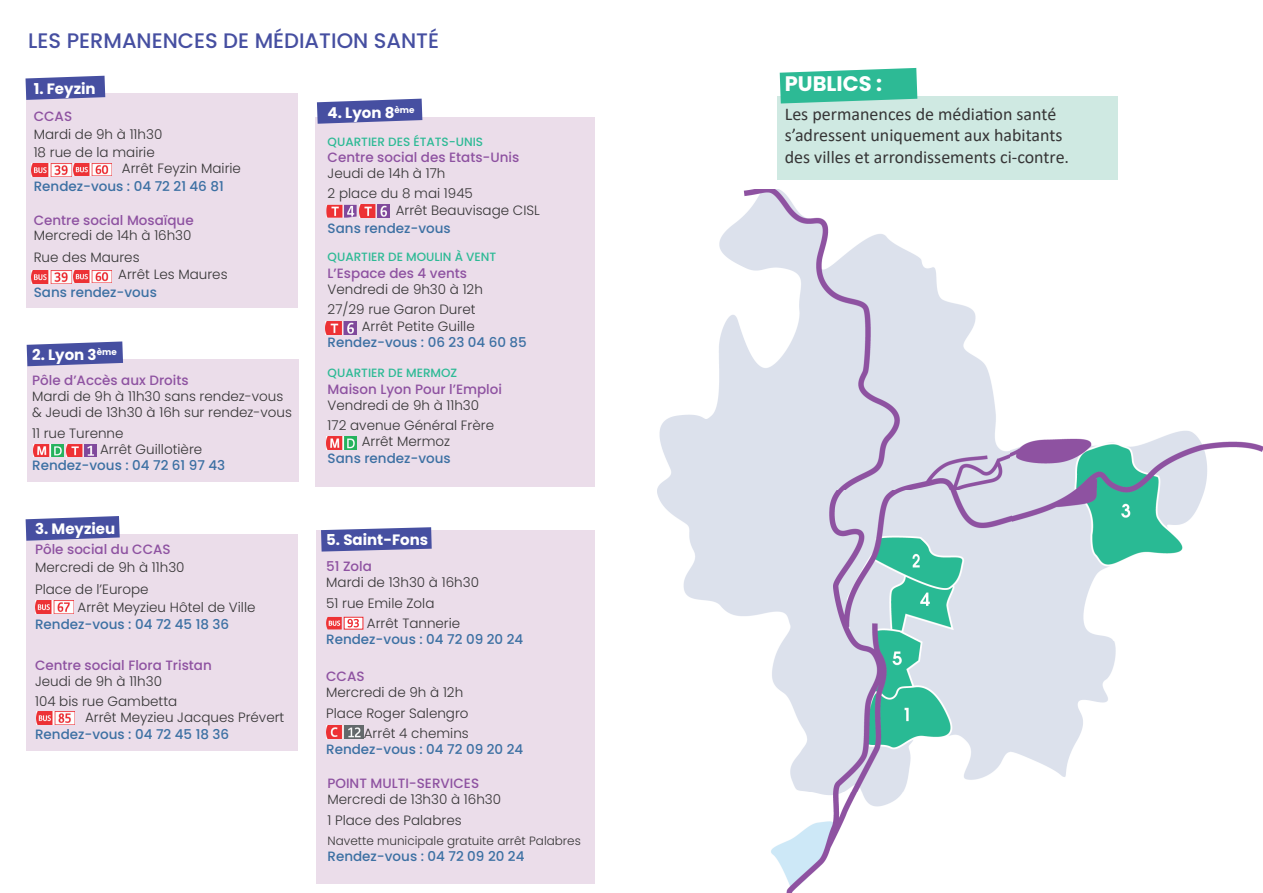
<style>
.page{position:relative;width:1263px;height:893px;background:#fff}
.page>*{position:absolute;margin:0;border:0;box-sizing:border-box;transform-origin:0 0}
.t1{font:500 21px "Poppins";color:#464fa1}
.t2{font:700 21px "Poppins";color:#fff}
.t3{font:18px/21.6px "Calibri";color:#363536}
.t4{font:700 15px "Poppins";color:#fff}
.t5{font:300 13.5px/20.4px "Poppins";color:#363536}
.t6{font:500 13.5px "Poppins";color:#3c70a3}
.t7{font:500 13.5px "Poppins";color:#8e52a1}
.t8{font:500 12px "Poppins";color:#2dba95}
.t9{font:300 12px "Poppins";color:#363536}
</style>
<div class="page">
<img style="left:658px;top:189px;width:605px;height:704px">
<div style="left:316px;top:530px;width:279px;height:353px;background:#ebddea"></div>
<svg style="left:321px;top:527px;width:111px;height:25px;background:#5f66ad"></svg>
<div style="left:26px;top:534px;width:272px;height:216px;background:#ebddea"></div>
<svg style="left:26px;top:516px;width:94px;height:25px;background:#5f66ad"></svg>
<div style="left:26px;top:93px;width:272px;height:215px;background:#ebddea"></div>
<svg style="left:26px;top:76px;width:79px;height:24px;background:#585fa9"></svg>
<div style="left:316px;top:118px;width:279px;height:369px;background:#ebddea"></div>
<svg style="left:317px;top:99px;width:105px;height:25px;background:#5f65ac"></svg>
<img style="left:326px;top:205px;width:31px;height:13px">
<img style="left:359px;top:205px;width:31px;height:12px">
<img style="left:326px;top:322px;width:30px;height:13px">
<img style="left:74px;top:163px;width:37px;height:13px">
<img style="left:32px;top:163px;width:39px;height:14px">
<img style="left:74px;top:270px;width:37px;height:13px">
<img style="left:32px;top:271px;width:39px;height:13px">
<div style="left:27px;top:360px;width:272px;height:122px;background:#ebddea"></div>
<svg style="left:27px;top:341px;width:96px;height:25px;background:#5f66ad"></svg>
<img style="left:33px;top:444px;width:30px;height:13px">
<img style="left:67px;top:444px;width:30px;height:13px">
<img style="left:36px;top:712px;width:38px;height:13px">
<img style="left:35px;top:601px;width:38px;height:12px">
<img style="left:326px;top:725px;width:38px;height:13px">
<div style="left:777px;top:96px;width:340px;height:84px;background:#cfe9e2"></div>
<svg style="left:780px;top:68px;width:137px;height:36px;background:#47c2a2"></svg>
<img style="left:326px;top:436px;width:31px;height:13px">
<div style="left:344px;top:617px;width:19px;height:12px;background:#fff"></div>
<div style="left:344px;top:617px;width:19px;height:12px;border:1px solid #ee2e33"></div>
<svg style="left:326px;top:617px;width:33px;height:12px"></svg>
<h1 class="t1" style="left:28px;top:28px;width:412px">LES PERMANENCES DE MÉDIATION SANTÉ</h1>
<p class="t4" style="left:34px;top:80px;width:63px">1. Feyzin</p>
<p class="t7" style="left:34px;top:108px;width:40px">CCAS</p>
<p class="t5" style="left:34px;top:125px;width:130px;line-height:18px">Mardi de 9h à 11h30<br>18 rue de la mairie</p>
<p class="t5" style="left:122px;top:158px;width:121px">Arrêt Feyzin Mairie</p>
<p class="t6" style="left:34px;top:178px;width:192px">Rendez-vous : 04 72 21 46 81</p>
<p class="t7" style="left:34px;top:213px;width:161px">Centre social Mosaïque</p>
<p class="t5" style="left:34px;top:224px;width:159px;line-height:22.2px">Mercredi de 14h à 16h30<br>Rue des Maures</p>
<p class="t5" style="left:118px;top:264px;width:111px">Arrêt Les Maures</p>
<p class="t6" style="left:34px;top:284px;width:125px">Sans rendez-vous</p>
<p class="t4" style="left:32px;top:346px;width:86px">2. Lyon 3<sup>ème</sup></p>
<p class="t7" style="left:32px;top:372px;width:158px">Pôle d’Accès aux Droits</p>
<p class="t5" style="left:32px;top:388px;width:261px;line-height:16.2px">Mardi de 9h à 11h30 sans rendez-vous &amp; Jeudi de 13h30 à 16h sur rendez-vous</p>
<p class="t5" style="left:100px;top:425px;width:104px;line-height:16.2px;text-indent:-68px">11 rue Turenne<br>Arrêt Guillotière</p>
<p class="t6" style="left:32px;top:457px;width:195px">Rendez-vous : 04 72 61 97 43</p>
<p class="t4" style="left:35px;top:520px;width:82px">3. Meyzieu</p>
<p class="t7" style="left:35px;top:542px;width:137px">Pôle social du CCAS</p>
<p class="t5" style="left:35px;top:556px;width:151px;line-height:22.2px">Mercredi de 9h à 11h30<br>Place de l’Europe</p>
<p class="t5" style="left:78px;top:598px;width:179px">Arrêt Meyzieu Hôtel de Ville</p>
<p class="t6" style="left:35px;top:616px;width:196px">Rendez-vous : 04 72 45 18 36</p>
<p class="t7" style="left:35px;top:657px;width:178px">Centre social Flora Tristan</p>
<p class="t5" style="left:35px;top:671px;width:144px">Jeudi de 9h à 11h30<br>104 bis rue Gambetta</p>
<p class="t5" style="left:85px;top:708px;width:201px">Arrêt Meyzieu Jacques Prévert</p>
<p class="t6" style="left:35px;top:726px;width:196px">Rendez-vous : 04 72 45 18 36</p>
<p class="t4" style="left:328px;top:105px;width:88px">4. Lyon 8<sup>ème</sup></p>
<p class="t8" style="left:328px;top:134px;width:157px">QUARTIER DES ÉTATS-UNIS</p>
<p class="t7" style="left:328px;top:149px;width:193px">Centre social des Etats-Unis</p>
<p class="t5" style="left:328px;top:163px;width:147px">Jeudi de 14h à 17h<br>2 place du 8 mai 1945</p>
<p class="t5" style="left:396px;top:200px;width:146px">Arrêt Beauvisage CISL</p>
<p class="t6" style="left:328px;top:220px;width:125px">Sans rendez-vous</p>
<p class="t8" style="left:328px;top:250px;width:170px">QUARTIER DE MOULIN À VENT</p>
<p class="t7" style="left:328px;top:265px;width:141px">L’Espace des 4 vents</p>
<p class="t5" style="left:328px;top:279px;width:157px">Vendredi de 9h30 à 12h<br>27/29 rue Garon Duret</p>
<p class="t5" style="left:362px;top:316px;width:115px">Arrêt Petite Guille</p>
<p class="t6" style="left:328px;top:334px;width:201px">Rendez-vous : 06 23 04 60 85</p>
<p class="t8" style="left:328px;top:366px;width:131px">QUARTIER DE MERMOZ</p>
<p class="t7" style="left:328px;top:381px;width:176px">Maison Lyon Pour l’Emploi</p>
<p class="t5" style="left:328px;top:395px;width:168px">Vendredi de 9h à 11h30<br>172 avenue Général Frère</p>
<p class="t5" style="left:362px;top:432px;width:90px">Arrêt Mermoz</p>
<p class="t6" style="left:328px;top:450px;width:125px">Sans rendez-vous</p>
<p class="t4" style="left:326px;top:531px;width:104px">5. Saint-Fons</p>
<p class="t7" style="left:326px;top:559px;width:47px">51 Zola</p>
<p class="t5" style="left:326px;top:572px;width:154px">Mardi de 13h30 à 16h30<br>51 rue Emile Zola</p>
<p class="t5" style="left:367px;top:613px;width:95px">Arrêt Tannerie</p>
<p class="t6" style="left:326px;top:632px;width:199px">Rendez-vous : 04 72 09 20 24</p>
<p class="t7" style="left:326px;top:668px;width:40px">CCAS</p>
<p class="t5" style="left:326px;top:682px;width:139px">Mercredi de 9h à 12h</p>
<p class="t5" style="left:326px;top:703px;width:144px">Place Roger Salengro</p>
<p class="t5" style="left:364px;top:723px;width:106px">Arrêt 4 chemins</p>
<p class="t6" style="left:326px;top:742px;width:199px">Rendez-vous : 04 72 09 20 24</p>
<p class="t7" style="left:327px;top:775px;width:153px">POINT MULTI-SERVICES</p>
<p class="t5" style="left:327px;top:789px;width:175px">Mercredi de 13h30 à 16h30<br>1 Place des Palabres</p>
<p class="t9" style="left:327px;top:834px;width:255px">Navette municipale gratuite arrêt Palabres</p>
<p class="t6" style="left:327px;top:849px;width:199px">Rendez-vous : 04 72 09 20 24</p>
<h1 class="t2" style="left:785px;top:71px;width:99px">PUBLICS :</h1>
<h2 class="t3" style="left:785px;top:102px;width:286px">Les permanences de médiation santé s’adressent uniquement aux habitants des villes et arrondissements ci-contre.</h2>
</div>
